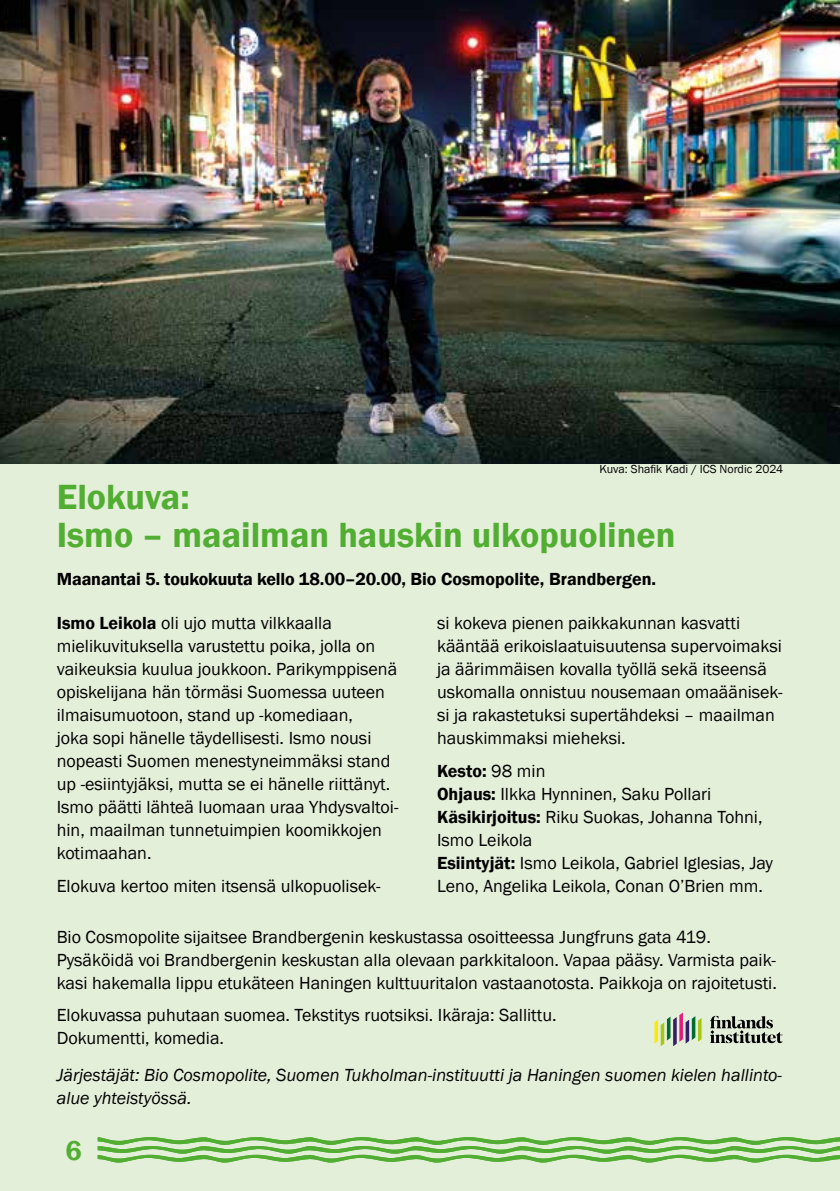
<style>
.page{position:relative;width:840px;height:1191px;background:#fff}
.page>*{position:absolute;margin:0;border:0;box-sizing:border-box;transform-origin:0 0}
.t1{font:600 36px/38px "Franklin Gothic";color:#52ae32}
.t2{font:600 28px "Franklin Gothic";color:#52ae32}
.t3{font:18px/23px "Franklin Gothic";color:#000}
.t4{font:italic 18px/23px "Franklin Gothic";color:#000}
.t5{font:600 18px "Franklin Gothic";color:#000}
.t6{font:12px "Franklin Gothic";color:#000}
.s1{font-weight:600}
</style>
<div class="page">
<div style="left:0;top:0;width:839px;height:1191px;background:#e4efda"></div>
<img style="left:0;top:0;width:839px;height:463px">
<svg style="left:654px;top:1012px;width:47px;height:34px"></svg>
<svg style="left:710px;top:1015px;width:72px;height:28px"></svg>
<svg style="left:98px;top:1137px;width:741px;height:25px"></svg>
<p class="t6" style="left:599px;top:462px;width:185px">Kuva: Shafik Kadi / ICS Nordic 2024</p>
<h2 class="t1" style="left:57px;top:478px;width:620px">Elokuva:<br>Ismo – maailman hauskin ulkopuolinen</h2>
<h3 class="t5" style="left:57px;top:568px;width:600px">Maanantai 5. toukokuuta kello 18.00–20.00, Bio Cosmopolite, Brandbergen.</h3>
<p class="t3" style="left:57px;top:612px;width:342px"><span class="s1">Ismo Leikola</span> oli ujo mutta vilkkaalla mielikuvituksella varustettu poika, jolla on vaikeuksia kuulua joukkoon. Parikymppisenä opiskelijana hän törmäsi Suomessa uuteen</p>
<p class="t3" style="left:437px;top:612px;width:347px">si kokeva pienen paikkakunnan kasvatti kääntää erikoislaatuisuutensa supervoimaksi ja äärimmäisen kovalla työllä sekä itseensä uskomalla onnistuu nousemaan omaäänisek&shy;si ja rakastetuksi supertähdeksi – maailman hauskimmaksi mieheksi.</p>
<p class="t3" style="left:437px;top:760px;width:337px"><span class="s1">Kesto:</span> 98 min<br><span class="s1">Ohjaus:</span> Ilkka Hynninen, Saku Pollari <span class="s1">Käsikirjoitus:</span> Riku Suokas, Johanna Tohni, Ismo Leikola<br><span class="s1">Esiintyjät:</span> Ismo Leikola, Gabriel Iglesias, Jay Leno, Angelika Leikola, Conan O’Brien mm.</p>
<p class="t3" style="left:57px;top:925px;width:721px">Bio Cosmopolite sijaitsee Brandbergenin keskustassa osoitteessa Jungfruns gata 419.<br>Pysäköidä voi Brandbergenin keskustan alla olevaan parkkitaloon. Vapaa pääsy. Varmista paik&shy;kasi hakemalla lippu etukäteen Haningen kulttuuritalon vastaanotosta. Paikkoja on rajoitetusti.</p>
<p class="t3" style="left:57px;top:1004px;width:501px">Elokuvassa puhutaan suomea. Tekstitys ruotsiksi. Ikäraja: Sallittu.<br>Dokumentti, komedia.</p>
<p class="t4" style="left:57px;top:1063px;width:726px">Järjestäjät: Bio Cosmopolite, Suomen Tukholman-instituutti ja Haningen suomen kielen hallinto&shy;alue yhteistyössä.</p>
<p class="t2" style="left:65px;top:1133px;width:18px">6</p>
<p class="t3" style="left:57px;top:704px;width:343px">ilmaisumuotoon, stand up -komediaan,<br>joka sopi hänelle täydellisesti. Ismo nousi nopeasti Suomen menestyneimmäksi stand up -esiintyjäksi, mutta se ei hänelle riittänyt.<br>Ismo päätti lähteä luomaan uraa Yhdysvaltoi&shy;hin, maailman tunnetuimpien koomikkojen kotimaahan.</p>
<p class="t3" style="left:57px;top:875px;width:325px">Elokuva kertoo miten itsensä ulkopuolisek-</p>
</div>
